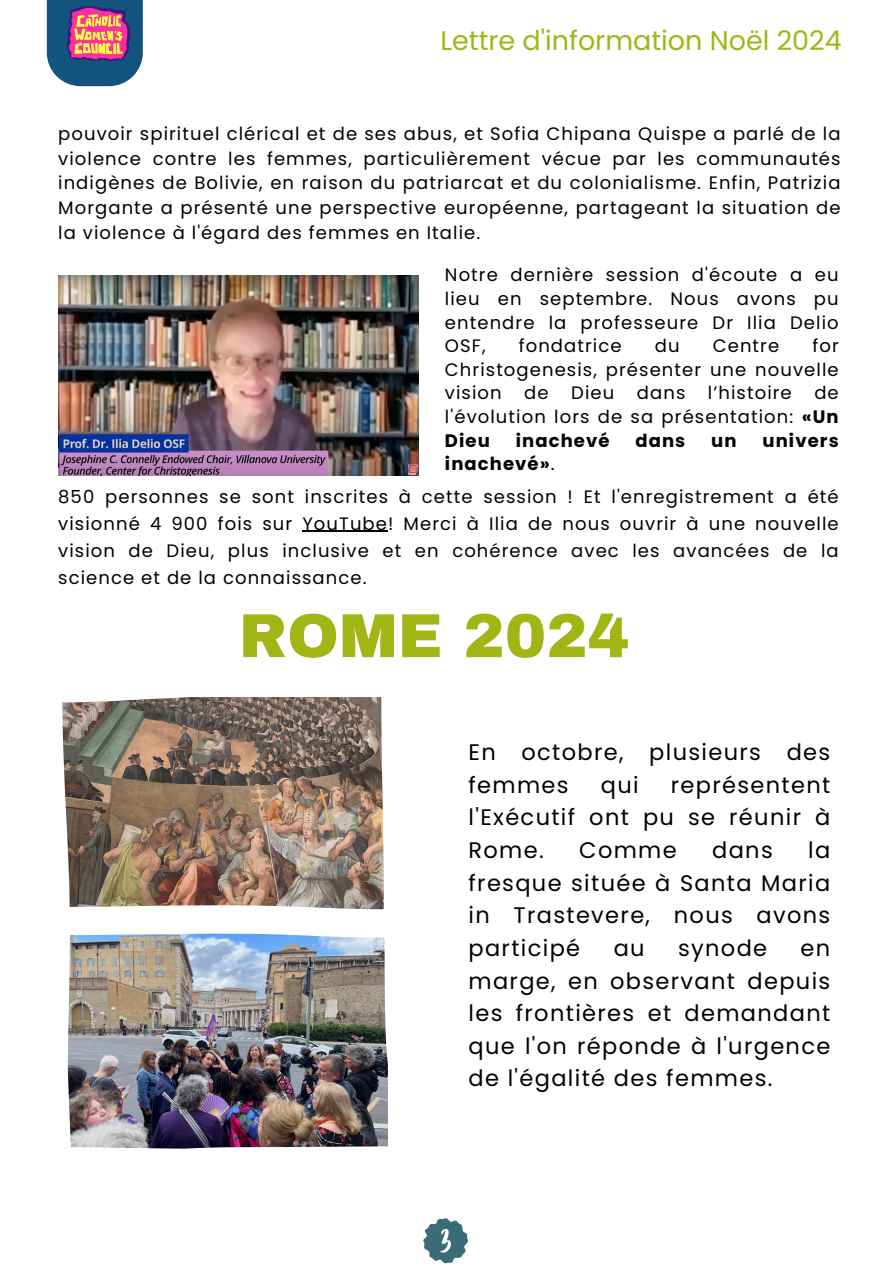
<style>
.page{position:relative;width:894px;height:1264px;background:#fff}
.page>*{position:absolute;margin:0;border:0;box-sizing:border-box;transform-origin:0 0}
.t1{font:900 62.1px "Archivo";color:#a1b614}
.t2{font:27px "Poppins";color:#a1b614}
.t3{font:22.5px/32.7px "Poppins";letter-spacing:.06em;color:#000;text-align:justify}
.t4{font:18px/23.7px "Poppins";letter-spacing:.06em;color:#000;text-align:justify}
.t5{font:700 18px "Poppins";letter-spacing:.06em;color:#000}
.s1{font-weight:700}
.s2{font-weight:400}
</style>
<div class="page">
<img style="left:58px;top:275px;width:360px;height:200px">
<img style="left:62px;top:697px;width:322px;height:212px">
<img style="left:68px;top:933px;width:319px;height:215px">
<div style="left:47px;top:0;width:96px;height:86px;background:#13547e"></div>
<img style="left:66px;top:6px;width:65px;height:55px">
<svg style="left:423px;top:1218px;width:45px;height:45px"></svg>
<hr style="left:302px;top:530px;width:86px;height:2px;background:#000">
<p class="t2" style="left:440px;top:22px;width:402px">Lettre d'information Noël 2024</p>
<h1 class="t4" style="left:58px;top:121px;width:783px;line-height:24.8px">pouvoir spirituel clérical et de ses abus, et Sofia Chipana Quispe a parlé de la violence contre les femmes, particulièrement vécue par les communautés indigènes de Bolivie, en raison du patriarcat et du colonialisme. Enfin, Patrizia Morgante a présenté une perspective européenne, partageant la situation de la violence à l'égard des femmes en Italie.</h1>
<p class="t4" style="left:445px;top:263px;width:395px">Notre dernière session d'écoute a eu lieu en septembre. Nous avons pu entendre la professeure Dr Ilia Delio OSF,</p>
<p class="t4" style="left:445px;top:334px;width:395px;text-indent:367px">for Christogenesis, présenter une nouvelle vision de Dieu dans l’histoire de l'évolution lors de sa présentation: <span class="s1">«Un Dieu</span></p>
<p class="t4" style="left:518px;top:334px;width:104px">fondatrice</p>
<p class="t4" style="left:654px;top:334px;width:26px">du</p>
<p class="t4" style="left:712px;top:334px;width:68px">Centre</p>
<p class="t5" style="left:515px;top:428px;width:95px">inachevé</p>
<p class="t5" style="left:635px;top:428px;width:51px">dans</p>
<p class="t5" style="left:711px;top:428px;width:27px">un</p>
<p class="t5" style="left:762px;top:428px;width:78px">univers</p>
<p class="t5" style="left:445px;top:451px;width:111px">inachevé»<span class="s2">.</span></p>
<p class="t4" style="left:58px;top:483px;width:781px;line-height:27px">850 personnes se sont inscrites à cette session ! Et l'enregistrement a été visionné 4 900 fois sur YouTube! Merci à Ilia de nous ouvrir à une nouvelle vision de Dieu, plus inclusive et en cohérence avec les avancées de la science et de la connaissance.</p>
<p class="t1" style="left:238px;top:602px;width:392px">ROME 2024</p>
<p class="t3" style="left:468px;top:735px;width:363px">En octobre, plusieurs des femmes</p>
<p class="t3" style="left:468px;top:768px;width:363px;text-indent:202px">représentent l'Exécutif ont pu se réunir à Rome.</p>
<p class="t3" style="left:600px;top:768px;width:39px">qui</p>
<p class="t3" style="left:468px;top:833px;width:363px;text-indent:339px">la fresque située à Santa Maria in Trastevere, nous avons participé</p>
<p class="t3" style="left:579px;top:833px;width:99px">Comme</p>
<p class="t3" style="left:712px;top:833px;width:62px">dans</p>
<p class="t3" style="left:613px;top:931px;width:32px">au</p>
<p class="t3" style="left:678px;top:931px;width:91px">synode</p>
<p class="t3" style="left:468px;top:931px;width:363px;text-indent:332px">en marge, en observant depuis les frontières et demandant que l'on réponde à l'urgence de l'égalité des femmes.</p>
</div>
